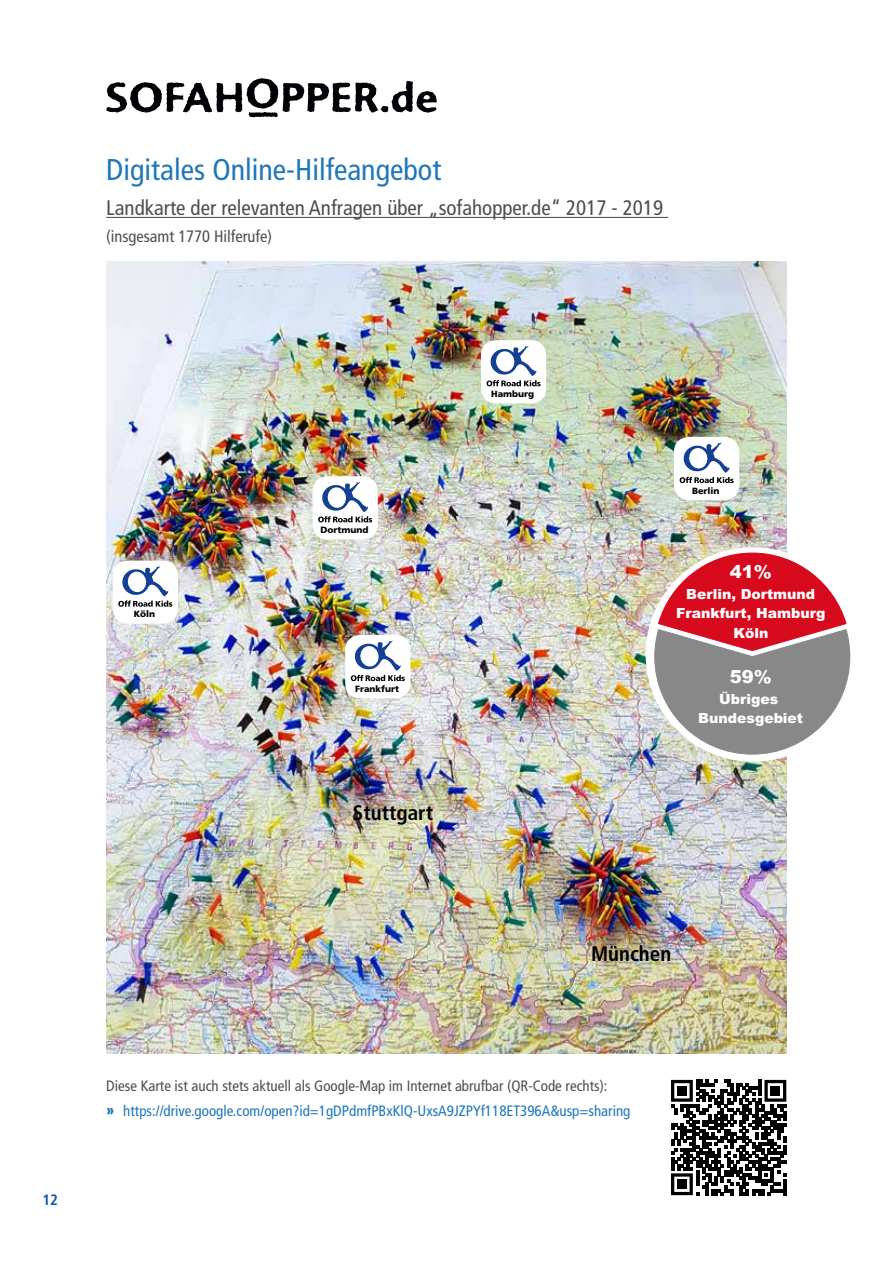
<style>
.page{position:relative;width:893px;height:1263px;background:#fff}
.page>*{position:absolute;margin:0;border:0;box-sizing:border-box;transform-origin:0 0}
.t1{font:condensed 30px "Frutiger LT";color:#1f77ba}
.t2{font:condensed 21px "Frutiger LT";color:#4e4e4d}
.t3{font:700 condensed 21px "Frutiger LT";color:#000}
.t4{font:18px "f 0 0";color:#fff}
.t5{font:condensed 16.5px "Frutiger LT";color:#4e4e4d}
.t6{font:condensed 15px/25.2px "Frutiger LT";color:#1f77ba}
.t7{font:700 condensed 15px "Frutiger LT";color:#0d57a7}
.t8{font:13.95px/19.5px "f 0 0";color:#fff;text-align:center}
.t9{font:900 9px "Frutiger";color:#000}
.s1{color:#4e4e4d}
.s2{font-weight:900}
</style>
<div class="page">
<img style="left:106px;top:262px;width:681px;height:791px">
<svg style="left:106px;top:78px;width:331px;height:39px"></svg>
<svg style="left:671px;top:1080px;width:115px;height:115px"></svg>
<div style="left:677px;top:1086px;width:10px;height:9px;background:#000"></div>
<div style="left:771px;top:1086px;width:9px;height:9px;background:#000"></div>
<div style="left:677px;top:1179px;width:10px;height:10px;background:#000"></div>
<div style="left:646px;top:547px;width:214px;height:215px;background:#fff;border-radius:50%"></div>
<svg style="left:654px;top:552px;width:196px;height:203px"></svg>
<hr style="left:106px;top:217px;width:562px;height:1px;background:#4e4e4d">
<div style="left:481px;top:340px;width:65px;height:63px;background:#fff;border-radius:15px"></div>
<svg style="left:487px;top:346px;width:54px;height:40px"></svg>
<div style="left:313px;top:476px;width:65px;height:63px;background:#fff;border-radius:15px"></div>
<svg style="left:318px;top:482px;width:54px;height:40px"></svg>
<div style="left:113px;top:560px;width:65px;height:64px;background:#fff;border-radius:15px"></div>
<svg style="left:118px;top:566px;width:54px;height:41px"></svg>
<div style="left:345px;top:635px;width:65px;height:63px;background:#fff;border-radius:15px"></div>
<svg style="left:351px;top:641px;width:54px;height:40px"></svg>
<div style="left:674px;top:437px;width:65px;height:63px;background:#fff;border-radius:15px"></div>
<svg style="left:680px;top:443px;width:54px;height:40px"></svg>
<h1 class="t1" style="left:106px;top:152px;width:336px">Digitales Online-Hilfeangebot</h1>
<h2 class="t2" style="left:106px;top:196px;width:558px">Landkarte der relevanten Anfragen über „sofahopper.de“ 2017 - 2019</h2>
<p class="t5" style="left:106px;top:227px;width:167px">(insgesamt 1770 Hilferufe)</p>
<p class="t7" style="left:43px;top:1191px;width:17px">12</p>
<p class="t9" style="left:134px;top:609px;width:23px">Köln</p>
<p class="t9" style="left:320px;top:525px;width:50px">Dortmund</p>
<p class="t9" style="left:355px;top:683px;width:45px">Frankfurt</p>
<h2 class="t3" style="left:353px;top:800px;width:82px">Stuttgart</h2>
<p class="t9" style="left:491px;top:388px;width:45px">Hamburg</p>
<p class="t9" style="left:692px;top:485px;width:29px">Berlin</p>
<p class="t4" style="left:730px;top:562px;width:43px">41%</p>
<p class="t8" style="left:676px;top:584px;width:151px">Berlin, Dortmund<br>Frankfurt, Hamburg<br>Köln</p>
<p class="t4" style="left:730px;top:667px;width:43px">59%</p>
<p class="t8" style="left:698px;top:689px;width:106px">Übriges<br>Bundesgebiet</p>
<h2 class="t3" style="left:591px;top:941px;width:82px">München</h2>
<p class="t6" style="left:106px;top:1073px;width:526px"><span class="s1">Diese Karte ist auch stets aktuell als Google-Map im Internet abrufbar (QR-Code rechts):<br></span><span class="s2">»</span> https://drive.google.com/open?id=1gDPdmfPBxKlQ-UxsA9JZPYf118ET396A&amp;usp=sharing</p>
</div>
